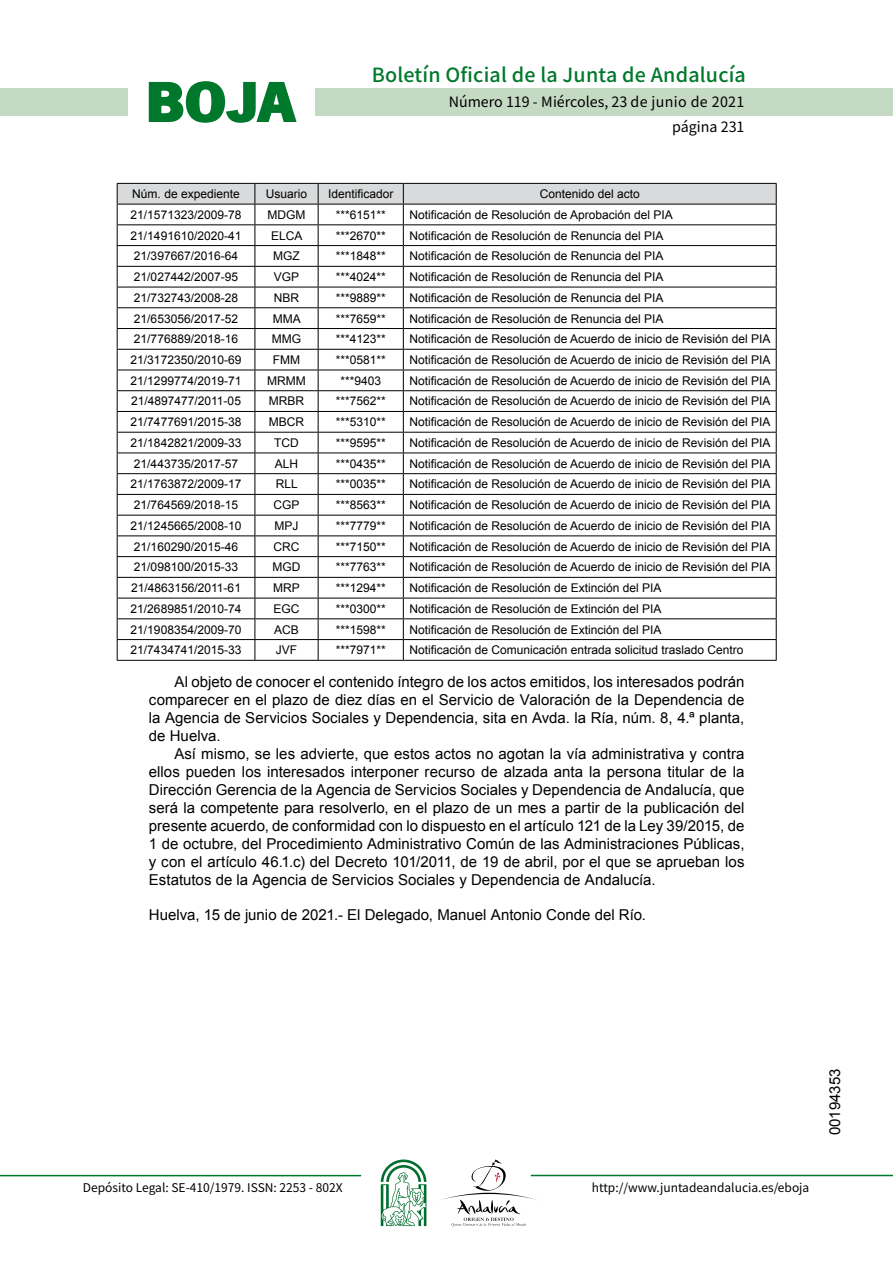
<style>
.page{position:relative;width:893px;height:1263px;background:#fff}
.page>*{position:absolute;margin:0;border:0;box-sizing:border-box;transform-origin:0 0}
.t1{font:700 57.75px "News Got T";color:#00782c;scale:1.14 1}
.t2{font:500 19.5px "Noto Sans HK";letter-spacing:.01em;color:#00782c}
.t3{font:15px/18px "Arial";color:#000;text-align:justify}
.t4{font:14.25px/24.5px "Noto Sans HK";color:#000;text-align:right}
.t5{font:12px "Arial";color:#000}
.t6{font:12px "Noto Sans HK";color:#000}
</style>
<div class="page">
<div style="left:315px;top:88px;width:577px;height:28px;background:#c5dac3"></div>
<div style="left:0;top:88px;width:128px;height:28px;background:#c5dac3"></div>
<hr style="left:0;top:1175px;width:361px;height:1px;background:#00782c">
<hr style="left:531px;top:1175px;width:361px;height:1px;background:#00782c">
<svg style="left:148px;top:81px;width:149px;height:42px"></svg>
<svg style="left:442px;top:1159px;width:100px;height:67px"></svg>
<svg style="left:381px;top:1160px;width:45px;height:66px"></svg>
<svg style="left:117px;top:183px;width:659px;height:477px"></svg>
<hr style="left:117px;top:660px;width:138px;height:1px;background:#000">
<hr style="left:255px;top:660px;width:63px;height:1px;background:#000">
<hr style="left:318px;top:660px;width:85px;height:1px;background:#000">
<hr style="left:403px;top:660px;width:373px;height:1px;background:#000">
<h1 class="t1" style="left:145px;top:68px;width:133px">BOJA</h1>
<h2 class="t2" style="left:372px;top:64px;width:375px">Boletín Oficial de la Junta de Andalucía</h2>
<p class="t4" style="left:449px;top:90px;width:297px">Número 119 - Miércoles, 23 de junio de 2021 página 231</p>
<p class="t5" style="left:132px;top:186px;width:109px">Núm. de expediente</p>
<p class="t5" style="left:266px;top:186px;width:43px">Usuario</p>
<p class="t5" style="left:328px;top:186px;width:67px">Identificador</p>
<p class="t5" style="left:539px;top:186px;width:102px">Contenido del acto</p>
<p class="t5" style="left:131px;top:207px;width:112px">21/1571323/2009-78</p>
<p class="t5" style="left:267px;top:207px;width:39px">MDGM</p>
<p class="t5" style="left:336px;top:207px;width:52px">***6151**</p>
<p class="t5" style="left:409px;top:207px;width:265px">Notificación de Resolución de Aprobación del PIA</p>
<p class="t5" style="left:131px;top:228px;width:112px">21/1491610/2020-41</p>
<p class="t5" style="left:271px;top:228px;width:33px">ELCA</p>
<p class="t5" style="left:336px;top:228px;width:52px">***2670**</p>
<p class="t5" style="left:409px;top:228px;width:256px">Notificación de Resolución de Renuncia del PIA</p>
<p class="t5" style="left:134px;top:248px;width:106px">21/397667/2016-64</p>
<p class="t5" style="left:273px;top:248px;width:28px">MGZ</p>
<p class="t5" style="left:336px;top:248px;width:52px">***1848**</p>
<p class="t5" style="left:409px;top:248px;width:256px">Notificación de Resolución de Renuncia del PIA</p>
<p class="t5" style="left:134px;top:269px;width:106px">21/027442/2007-95</p>
<p class="t5" style="left:274px;top:269px;width:27px">VGP</p>
<p class="t5" style="left:336px;top:269px;width:52px">***4024**</p>
<p class="t5" style="left:409px;top:269px;width:256px">Notificación de Resolución de Renuncia del PIA</p>
<p class="t5" style="left:134px;top:290px;width:106px">21/732743/2008-28</p>
<p class="t5" style="left:274px;top:290px;width:27px">NBR</p>
<p class="t5" style="left:336px;top:290px;width:52px">***9889**</p>
<p class="t5" style="left:409px;top:290px;width:256px">Notificación de Resolución de Renuncia del PIA</p>
<p class="t5" style="left:134px;top:310px;width:106px">21/653056/2017-52</p>
<p class="t5" style="left:273px;top:310px;width:29px">MMA</p>
<p class="t5" style="left:336px;top:310px;width:52px">***7659**</p>
<p class="t5" style="left:409px;top:310px;width:256px">Notificación de Resolución de Renuncia del PIA</p>
<p class="t5" style="left:134px;top:331px;width:106px">21/776889/2018-16</p>
<p class="t5" style="left:272px;top:331px;width:31px">MMG</p>
<p class="t5" style="left:336px;top:331px;width:52px">***4123**</p>
<p class="t5" style="left:409px;top:331px;width:362px">Notificación de Resolución de Acuerdo de inicio de Revisión del PIA</p>
<p class="t5" style="left:131px;top:352px;width:112px">21/3172350/2010-69</p>
<p class="t5" style="left:273px;top:352px;width:29px">FMM</p>
<p class="t5" style="left:336px;top:352px;width:52px">***0581**</p>
<p class="t5" style="left:409px;top:352px;width:362px">Notificación de Resolución de Acuerdo de inicio de Revisión del PIA</p>
<p class="t5" style="left:131px;top:373px;width:112px">21/1299774/2019-71</p>
<p class="t5" style="left:267px;top:373px;width:40px">MRMM</p>
<p class="t5" style="left:340px;top:373px;width:42px">***9403</p>
<p class="t5" style="left:409px;top:373px;width:362px">Notificación de Resolución de Acuerdo de inicio de Revisión del PIA</p>
<p class="t5" style="left:131px;top:393px;width:111px">21/4897477/2011-05</p>
<p class="t5" style="left:269px;top:393px;width:37px">MRBR</p>
<p class="t5" style="left:336px;top:393px;width:52px">***7562**</p>
<p class="t5" style="left:409px;top:393px;width:362px">Notificación de Resolución de Acuerdo de inicio de Revisión del PIA</p>
<p class="t5" style="left:131px;top:414px;width:112px">21/7477691/2015-38</p>
<p class="t5" style="left:269px;top:414px;width:37px">MBCR</p>
<p class="t5" style="left:336px;top:414px;width:52px">***5310**</p>
<p class="t5" style="left:409px;top:414px;width:362px">Notificación de Resolución de Acuerdo de inicio de Revisión del PIA</p>
<p class="t5" style="left:131px;top:435px;width:112px">21/1842821/2009-33</p>
<p class="t5" style="left:274px;top:435px;width:26px">TCD</p>
<p class="t5" style="left:336px;top:435px;width:52px">***9595**</p>
<p class="t5" style="left:409px;top:435px;width:362px">Notificación de Resolución de Acuerdo de inicio de Revisión del PIA</p>
<p class="t5" style="left:134px;top:456px;width:106px">21/443735/2017-57</p>
<p class="t5" style="left:275px;top:456px;width:25px">ALH</p>
<p class="t5" style="left:336px;top:456px;width:52px">***0435**</p>
<p class="t5" style="left:409px;top:456px;width:362px">Notificación de Resolución de Acuerdo de inicio de Revisión del PIA</p>
<p class="t5" style="left:131px;top:476px;width:112px">21/1763872/2009-17</p>
<p class="t5" style="left:276px;top:476px;width:24px">RLL</p>
<p class="t5" style="left:336px;top:476px;width:52px">***0035**</p>
<p class="t5" style="left:409px;top:476px;width:362px">Notificación de Resolución de Acuerdo de inicio de Revisión del PIA</p>
<p class="t5" style="left:134px;top:497px;width:106px">21/764569/2018-15</p>
<p class="t5" style="left:273px;top:497px;width:28px">CGP</p>
<p class="t5" style="left:336px;top:497px;width:52px">***8563**</p>
<p class="t5" style="left:409px;top:497px;width:362px">Notificación de Resolución de Acuerdo de inicio de Revisión del PIA</p>
<p class="t5" style="left:131px;top:518px;width:112px">21/1245665/2008-10</p>
<p class="t5" style="left:274px;top:518px;width:25px">MPJ</p>
<p class="t5" style="left:336px;top:518px;width:52px">***7779**</p>
<p class="t5" style="left:409px;top:518px;width:362px">Notificación de Resolución de Acuerdo de inicio de Revisión del PIA</p>
<p class="t5" style="left:134px;top:539px;width:106px">21/160290/2015-46</p>
<p class="t5" style="left:273px;top:539px;width:27px">CRC</p>
<p class="t5" style="left:336px;top:539px;width:52px">***7150**</p>
<p class="t5" style="left:409px;top:539px;width:362px">Notificación de Resolución de Acuerdo de inicio de Revisión del PIA</p>
<p class="t5" style="left:134px;top:559px;width:106px">21/098100/2015-33</p>
<p class="t5" style="left:272px;top:559px;width:29px">MGD</p>
<p class="t5" style="left:336px;top:559px;width:52px">***7763**</p>
<p class="t5" style="left:409px;top:559px;width:362px">Notificación de Resolución de Acuerdo de inicio de Revisión del PIA</p>
<p class="t5" style="left:131px;top:580px;width:111px">21/4863156/2011-61</p>
<p class="t5" style="left:273px;top:580px;width:28px">MRP</p>
<p class="t5" style="left:336px;top:580px;width:52px">***1294**</p>
<p class="t5" style="left:409px;top:580px;width:254px">Notificación de Resolución de Extinción del PIA</p>
<p class="t5" style="left:131px;top:601px;width:112px">21/2689851/2010-74</p>
<p class="t5" style="left:273px;top:601px;width:28px">EGC</p>
<p class="t5" style="left:336px;top:601px;width:52px">***0300**</p>
<p class="t5" style="left:409px;top:601px;width:254px">Notificación de Resolución de Extinción del PIA</p>
<p class="t5" style="left:131px;top:622px;width:112px">21/1908354/2009-70</p>
<p class="t5" style="left:274px;top:622px;width:26px">ACB</p>
<p class="t5" style="left:336px;top:622px;width:52px">***1598**</p>
<p class="t5" style="left:409px;top:622px;width:254px">Notificación de Resolución de Extinción del PIA</p>
<p class="t5" style="left:131px;top:642px;width:112px">21/7434741/2015-33</p>
<p class="t5" style="left:276px;top:642px;width:23px">JVF</p>
<p class="t5" style="left:336px;top:642px;width:52px">***7971**</p>
<p class="t5" style="left:409px;top:642px;width:336px">Notificación de Comunicación entrada solicitud traslado Centro</p>
<p class="t3" style="left:149px;top:673px;width:597px;text-indent:26px">Al objeto de conocer el contenido íntegro de los actos emitidos, los interesados podrán comparecer en el plazo de diez días en el Servicio de Valoración de la Dependencia de la Agencia de Servicios Sociales y Dependencia, sita en Avda. la Ría, núm. 8, 4.ª planta, de Huelva.</p>
<p class="t3" style="left:149px;top:745px;width:597px;text-indent:26px">Así mismo, se les advierte, que estos actos no agotan la vía administrativa y contra ellos pueden los interesados interponer recurso de alzada anta la persona titular de la Dirección Gerencia de la Agencia de Servicios Sociales y Dependencia de Andalucía, que será la competente para resolverlo, en el plazo de un mes a partir de la publicación del presente acuerdo, de conformidad con lo dispuesto en el artículo 121 de la Ley 39/2015, de 1 de octubre, del Procedimiento Administrativo Común de las Administraciones Públicas, y con el artículo 46.1.c) del Decreto 101/2011, de 19 de abril, por el que se aprueban los Estatutos de la Agencia de Servicios Sociales y Dependencia de Andalucía.</p>
<p class="t3" style="left:149px;top:906px;width:498px">Huelva, 15 de junio de 2021.- El Delegado, Manuel Antonio Conde del Río.</p>
<p class="t6" style="left:83px;top:1181px;width:261px">Depósito Legal: SE-410/1979. ISSN: 2253 - 802X</p>
<p class="t6" style="left:592px;top:1181px;width:219px">http://www.juntadeandalucia.es/eboja</p>
<p class="t3" style="left:826px;top:1135px;width:68px;rotate:-90deg">00194353</p>
</div>
